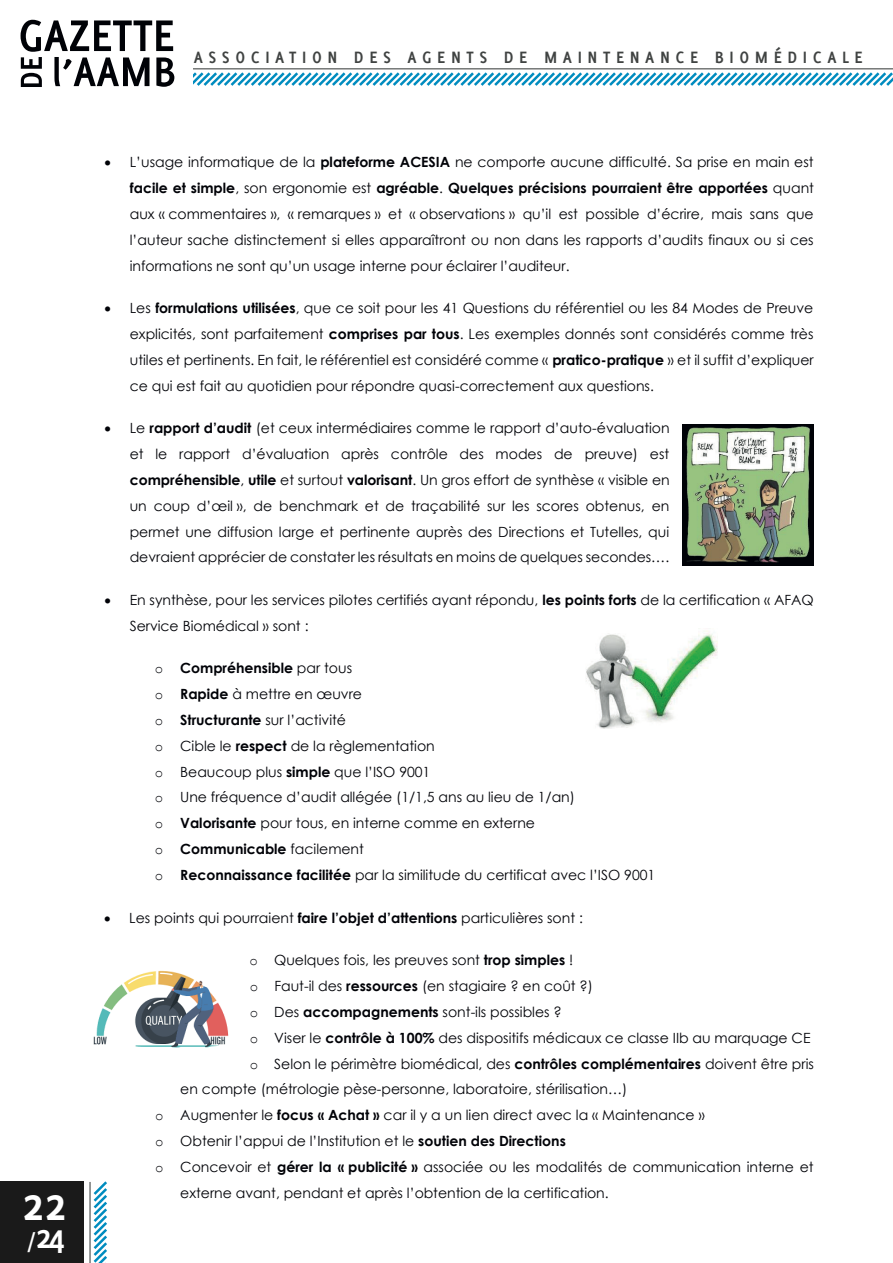
<style>
.page{position:relative;width:893px;height:1263px;background:#fff}
.page>*{position:absolute;margin:0;border:0;box-sizing:border-box;transform-origin:0 0}
.t1{font:700 49.5px "Delicious";color:#fff}
.t2{font:700 36px "Delicious";color:#fff}
.t3{font:700 18px "Delicious";letter-spacing:.31em;color:#404342}
.t4{font:14.1px/25.8px "font 000000002 b 52 db 77";color:#000207;text-align:justify}
.s1{font-size:22.5px}
.s2{font-family:"font 000000002 b 52 dbee"}
</style>
<div class="page">
<svg style="left:193px;top:72px;width:700px;height:14px"></svg>
<hr style="left:193px;top:68px;width:700px;height:2px;background:#757877">
<div style="left:0;top:1181px;width:83px;height:82px;background:#1a1a1a"></div>
<svg style="left:93px;top:1181px;width:14px;height:82px"></svg>
<hr style="left:89px;top:1182px;width:2px;height:81px;background:#757877">
<svg style="left:21px;top:20px;width:153px;height:67px"></svg>
<img style="left:682px;top:425px;width:131px;height:141px">
<img style="left:586px;top:630px;width:131px;height:99px">
<img style="left:93px;top:970px;width:136px;height:78px">
<h1 class="t1" style="left:22px;top:1175px;width:46px">22</h1>
<h2 class="t2" style="left:28px;top:1216px;width:39px"><span class="s1">/</span>24</h2>
<p class="t3" style="left:194px;top:47px;width:670px">ASSOCIATION DES AGENTS DE MAINTENANCE BIOMÉDICALE</p>
<p class="t4" style="left:130px;top:149px;width:686px">L’usage informatique de la plateforme ACESIA ne comporte aucune difficulté. Sa prise en main est facile et simple, son ergonomie est agréable. Quelques précisions pourraient être apportées quant aux « commentaires », « remarques » et « observations » qu’il est possible d’écrire, mais sans que l’auteur sache distinctement si elles apparaîtront ou non dans les rapports d’audits finaux ou si ces informations ne sont qu’un usage interne pour éclairer l’auditeur.</p>
<p class="t4" style="left:130px;top:295px;width:686px">Les formulations utilisées, que ce soit pour les 41 Questions du référentiel ou les 84 Modes de Preuve explicités, sont parfaitement comprises par tous. Les exemples donnés sont considérés comme très utiles et pertinents. En fait, le référentiel est considéré comme « pratico-pratique » et il suffit d’expliquer ce qui est fait au quotidien pour répondre quasi-correctement aux questions.</p>
<p class="t4" style="left:130px;top:415px;width:542px">Le rapport d’audit (et ceux intermédiaires comme le rapport d’auto-évaluation et le rapport d’évaluation après contrôle des modes de preuve) est compréhensible, utile et surtout valorisant. Un gros effort de synthèse « visible en un coup d’œil », de benchmark et de traçabilité sur les scores obtenus, en permet une diffusion large et pertinente auprès des Directions et Tutelles, qui devraient apprécier de constater les résultats en moins de quelques secondes….</p>
<p class="t4" style="left:130px;top:586px;width:686px">En synthèse, pour les services pilotes certifiés ayant répondu, les points forts de la certification « AFAQ<br>Service Biomédical » sont :</p>
<p class="t4" style="left:155px;top:655px;width:502px;text-align:left"><span class="s2">o</span> Compréhensible par tous<br><span class="s2">o</span> Rapide à mettre en œuvre<br><span class="s2">o</span> Structurante sur l’activité<br><span class="s2">o</span> Cible le respect de la règlementation<br><span class="s2">o</span> Beaucoup plus simple que l’ISO 9001<br><span class="s2">o</span> Une fréquence d’audit allégée (1/1,5 ans au lieu de 1/an)<br><span class="s2">o</span> Valorisante pour tous, en interne comme en externe<br><span class="s2">o</span> Communicable facilement<br><span class="s2">o</span> Reconnaissance facilitée par la similitude du certificat avec l’ISO 9001</p>
<p class="t4" style="left:129px;top:904px;width:455px">Les points qui pourraient faire l’objet d’attentions particulières sont :</p>
<p class="t4" style="left:250px;top:947px;width:325px"><span class="s2">o</span> Quelques fois, les preuves sont trop simples !</p>
<p class="t4" style="left:250px;top:973px;width:345px"><span class="s2">o</span> Faut-il des ressources (en stagiaire ? en coût ?)</p>
<p class="t4" style="left:250px;top:998px;width:314px"><span class="s2">o</span> Des accompagnements sont-ils possibles ?</p>
<p class="t4" style="left:250px;top:1024px;width:562px"><span class="s2">o</span> Viser le contrôle à 100% des dispositifs médicaux ce classe IIb au marquage CE</p>
<p class="t4" style="left:250px;top:1050px;width:566px"><span class="s2">o</span> Selon le périmètre biomédical, des contrôles complémentaires doivent être pris</p>
<p class="t4" style="left:180px;top:1076px;width:449px">en compte (métrologie pèse-personne, laboratoire, stérilisation…)</p>
<p class="t4" style="left:155px;top:1102px;width:551px"><span class="s2">o</span> Augmenter le focus « Achat » car il y a un lien direct avec la « Maintenance »</p>
<p class="t4" style="left:155px;top:1127px;width:412px"><span class="s2">o</span> Obtenir l’appui de l’Institution et le soutien des Directions</p>
<p class="t4" style="left:155px;top:1153px;width:660px"><span class="s2">o</span> Concevoir et gérer la « publicité » associée ou les modalités de communication interne et</p>
<p class="t4" style="left:180px;top:1179px;width:430px">externe avant, pendant et après l’obtention de la certification.</p>
</div>
